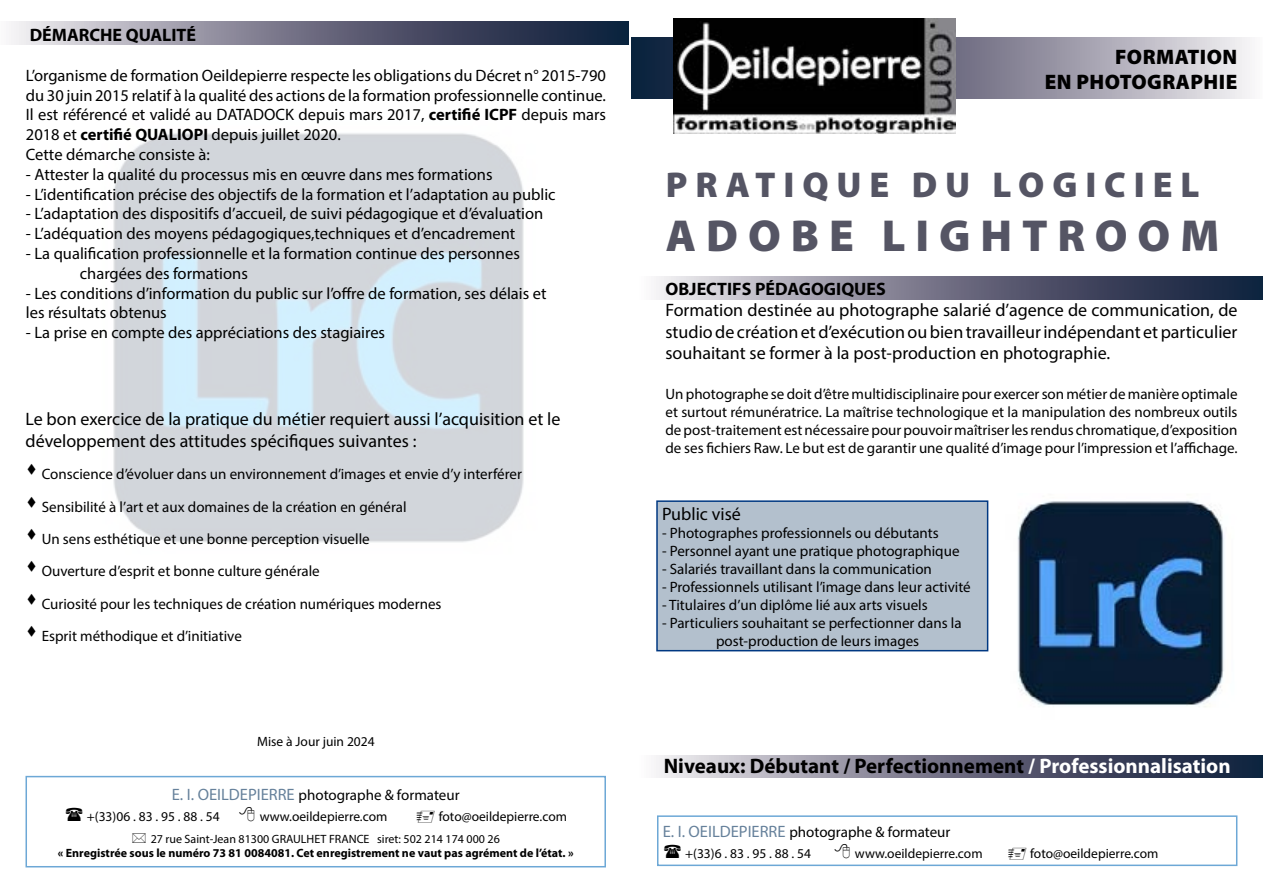
<style>
.page{position:relative;width:1263px;height:893px;background:#fff}
.page>*{position:absolute;margin:0;border:0;box-sizing:border-box;transform-origin:0 0}
.t1{font:900 45px "Myriad Pro";letter-spacing:.22em;color:#555564}
.t2{font:900 36px "Myriad Pro";letter-spacing:.22em;color:#555564}
.t3{font:700 21px "Myriad Pro";color:#000}
.t4{font:900 21px/25.2px "Myriad Pro";letter-spacing:.02em;color:#000;text-align:right}
.t5{font:18px/21.6px "Myriad Pro";color:#000}
.t6{font:700 18px "Myriad Pro";color:#000}
.t7{font:16.5px/19.8px "Myriad Pro";color:#000}
.t8{font:15px/18px "Myriad Pro";color:#000;text-align:justify}
.t9{font:13.5px "Myriad Pro";color:#000}
.t10{font:700 12px "Myriad Pro";color:#000}
.t11{font:12px "Myriad Pro";color:#000}
.s1{font-weight:700}
.s2{font-size:16.5px;color:#66819b}
.s3{color:#fff}
</style>
<div class="page">
<svg style="left:11px;top:22px;width:618px;height:23px;background:#717487"></svg>
<svg style="left:656px;top:755px;width:607px;height:23px;background:#737588"></svg>
<svg style="left:656px;top:276px;width:607px;height:23px;background:#737588"></svg>
<svg style="left:631px;top:37px;width:619px;height:61px;background:#999aa8"></svg>
<img style="left:113px;top:133px;width:411px;height:410px">
<div style="left:657px;top:815px;width:580px;height:51px;border:2px solid #6da8d6"></div>
<div style="left:26px;top:776px;width:580px;height:91px;border:2px solid #6da8d6"></div>
<div style="left:657px;top:501px;width:331px;height:150px;background:#b3c0cd"></div>
<div style="left:656px;top:500px;width:332px;height:151px;border:2px solid #003882"></div>
<img style="left:674px;top:19px;width:281px;height:114px">
<img style="left:1017px;top:500px;width:207px;height:207px">
<p class="t6" style="left:30px;top:23px;width:168px">DÉMARCHE QUALITÉ</p>
<p class="t7" style="left:26px;top:65px;width:582px">L’organisme de formation Oeildepierre respecte les obligations du Décret n° 2015-790 du 30 juin 2015 relatif à la qualité des actions de la formation professionnelle continue.<br>Il est référencé et validé au DATADOCK depuis mars 2017, <span class="s1">certifié ICPF</span> depuis mars 2018 et <span class="s1">certifié QUALIOPI</span> depuis juillet 2020.<br>Cette démarche consiste à:</p>
<p class="t7" style="left:26px;top:164px;width:468px">- Attester la qualité du processus mis en œuvre dans mes formations</p>
<p class="t7" style="left:26px;top:184px;width:531px">- L’identification précise des objectifs de la formation et l’adaptation au public</p>
<p class="t7" style="left:26px;top:204px;width:519px">- L’adaptation des dispositifs d’accueil, de suivi pédagogique et d’évaluation</p>
<p class="t7" style="left:26px;top:223px;width:491px">- L’adéquation des moyens pédagogiques,techniques et d’encadrement</p>
<p class="t7" style="left:80px;top:243px;width:442px;text-indent:-54px">- La qualification professionnelle et la formation continue des personnes chargées des formations</p>
<p class="t7" style="left:26px;top:283px;width:522px">- Les conditions d’information du public sur l’offre de formation, ses délais et les résultats obtenus</p>
<p class="t7" style="left:26px;top:322px;width:361px">- La prise en compte des appréciations des stagiaires</p>
<p class="t5" style="left:26px;top:408px;width:536px">Le bon exercice de la pratique du métier requiert aussi l’acquisition et le développement des attitudes spécifiques suivantes :</p>
<p class="t8" style="left:26px;top:465px;width:498px">▲ Conscience d’évoluer dans un environnement d’images et envie d’y interférer</p>
<p class="t8" style="left:26px;top:497px;width:383px">▲ Sensibilité à l’art et aux domaines de la création en général</p>
<p class="t8" style="left:26px;top:530px;width:346px">▲ Un sens esthétique et une bonne perception visuelle</p>
<p class="t8" style="left:26px;top:562px;width:296px">▲ Ouverture d’esprit et bonne culture générale</p>
<p class="t8" style="left:26px;top:595px;width:418px">▲ Curiosité pour les techniques de création numériques modernes</p>
<p class="t8" style="left:26px;top:627px;width:218px">▲ Esprit méthodique et d’initiative</p>
<p class="t9" style="left:257px;top:733px;width:119px">Mise à Jour juin 2024</p>
<p class="t8" style="left:172px;top:785px;width:289px"><span class="s2">E. I. OEILDEPIERRE</span> photographe &amp; formateur</p>
<p class="t9" style="left:87px;top:808px;width:134px">+(33)06 . 83 . 95 . 88 . 54</p>
<p class="t9" style="left:260px;top:808px;width:129px">www.oeildepierre.com</p>
<p class="t9" style="left:439px;top:808px;width:130px">foto@oeildepierre.com</p>
<p class="t11" style="left:151px;top:831px;width:351px">27 rue Saint-Jean 81300 GRAULHET FRANCE siret: 502 214 174 000 26</p>
<p class="t10" style="left:58px;top:845px;width:517px">« Enregistrée sous le numéro 73 81 0084081. Cet enregistrement ne vaut pas agrément de l’état. »</p>
<h3 class="t4" style="left:1045px;top:44px;width:194px">FORMATION<br>EN PHOTOGRAPHIE</h3>
<h2 class="t2" style="left:666px;top:161px;width:535px">PRATIQUE DU LOGICIEL</h2>
<h1 class="t1" style="left:666px;top:206px;width:555px">ADOBE LIGHTROOM</h1>
<p class="t6" style="left:665px;top:277px;width:222px">OBJECTIFS PÉDAGOGIQUES</p>
<p class="t5" style="left:665px;top:299px;width:573px;text-align:justify">Formation destinée au photographe salarié d’agence de communication, de studio de création et d’exécution ou bien travailleur indépendant et particulier souhaitant se former à la post-production en photographie.</p>
<p class="t8" style="left:665px;top:385px;width:573px">Un photographe se doit d’être multidisciplinaire pour exercer son métier de manière optimale et surtout rémunératrice. La maîtrise technologique et la manipulation des nombreux outils de post-traitement est nécessaire pour pouvoir maîtriser les rendus chromatique, d’exposition de ses fichiers Raw. Le but est de garantir une qualité d’image pour l’impression et l’affichage.</p>
<p class="t5" style="left:662px;top:503px;width:80px">Public visé</p>
<p class="t8" style="left:662px;top:523px;width:278px">- Photographes professionnels ou débutants</p>
<p class="t8" style="left:662px;top:541px;width:299px">- Personnel ayant une pratique photographique</p>
<p class="t8" style="left:662px;top:559px;width:271px">- Salariés travaillant dans la communication</p>
<p class="t8" style="left:662px;top:577px;width:310px">- Professionnels utilisant l’image dans leur activité</p>
<p class="t8" style="left:662px;top:595px;width:267px">- Titulaires d’un diplôme lié aux arts visuels</p>
<p class="t8" style="left:716px;top:613px;width:247px;text-indent:-54px">- Particuliers souhaitant se perfectionner dans la post-production de leurs images</p>
<h3 class="t3" style="left:664px;top:752px;width:568px">Niveaux: Débutant / Perfectionnement <span class="s3">/ Professionnalisation</span></h3>
<p class="t8" style="left:663px;top:822px;width:289px"><span class="s2">E. I. OEILDEPIERRE</span> photographe &amp; formateur</p>
<p class="t9" style="left:685px;top:845px;width:127px">+(33)6 . 83 . 95 . 88 . 54</p>
<p class="t9" style="left:855px;top:845px;width:129px">www.oeildepierre.com</p>
<p class="t9" style="left:1030px;top:845px;width:130px">foto@oeildepierre.com</p>
</div>
